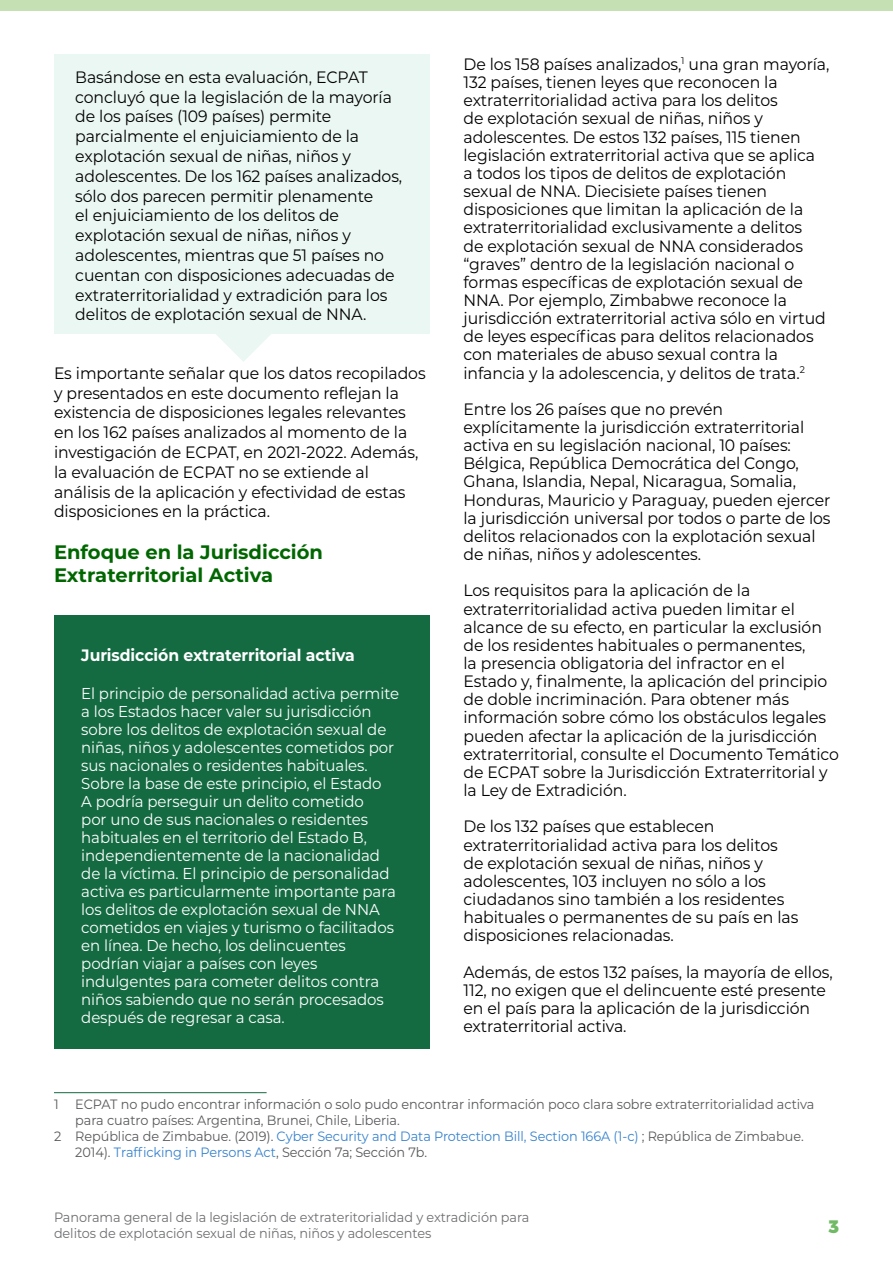
<style>
.page{position:relative;width:893px;height:1263px;background:#fff}
.page>*{position:absolute;margin:0;border:0;box-sizing:border-box;transform-origin:0 0}
.t1{font:700 19.5px/23.4px "Montserrat";color:#060}
.t2{font:900 18px "Montserrat";color:#70b965;scale:.95 1}
.t3{font:16.5px/18.1px "Montserrat";letter-spacing:-.005em;color:#000;scale:.95 1}
.t4{font:700 16.5px "Montserrat";letter-spacing:-.005em;color:#fff;scale:.95 1}
.t5{font:15.75px/18px "Montserrat";letter-spacing:-.005em;color:#fff;scale:.95 1}
.t6{font:13.5px "Montserrat";letter-spacing:-.005em;color:#58595b;scale:.95 1}
.t7{font:13.5px/16.2px "Montserrat";letter-spacing:-.005em;color:#6d6e71;scale:.95 1}
.t8{font:13.5px "Montserrat";letter-spacing:-.005em;color:#3782cd;scale:.95 1}
.s1{color:#58595b}
.s2{color:#3782cd}
</style>
<div class="page">
<div style="left:0;top:0;width:893px;height:11px;background:#c5e0b3"></div>
<div style="left:54px;top:54px;width:375px;height:279px;background:#ebf7f3"></div>
<div style="left:54px;top:615px;width:375px;height:433px;background:#146b42"></div>
<hr style="left:54px;top:1092px;width:213px;height:1px;background:#146b42">
<svg style="left:213px;top:333px;width:61px;height:29px"></svg>
<p class="t3" style="left:75px;top:66px;width:346px;line-height:19.8px">Basándose en esta evaluación, ECPAT concluyó que la legislación de la mayoría de los países (109 países) permite parcialmente el enjuiciamiento de la explotación sexual de niñas, niños y adolescentes. De los 162 países analizados, sólo dos parecen permitir plenamente<br>el enjuiciamiento de los delitos de explotación sexual de niñas, niños y adolescentes, mientras que 51 países no cuentan con disposiciones adecuadas de extraterritorialidad y extradición para los delitos de explotación sexual de NNA.</p>
<p class="t3" style="left:54px;top:362px;width:393px;line-height:19.8px">Es importante señalar que los datos recopilados y presentados en este documento reflejan la existencia de disposiciones legales relevantes en los 162 países analizados al momento de la investigación de ECPAT, en 2021-2022. Además, la evaluación de ECPAT no se extiende al análisis de la aplicación y efectividad de estas disposiciones en la práctica.</p>
<p class="t1" style="left:54px;top:539px;width:271px">Enfoque en la Jurisdicción<br>Extraterritorial Activa</p>
<p class="t4" style="left:81px;top:643px;width:290px">Jurisdicción extraterritorial activa</p>
<p class="t5" style="left:81px;top:683px;width:336px">El principio de personalidad activa permite a los Estados hacer valer su jurisdicción sobre los delitos de explotación sexual de niñas, niños y adolescentes cometidos por sus nacionales o residentes habituales.<br>Sobre la base de este principio, el Estado<br>A podría perseguir un delito cometido<br>por uno de sus nacionales o residentes habituales en el territorio del Estado B, independientemente de la nacionalidad de la víctima. El principio de personalidad activa es particularmente importante para los delitos de explotación sexual de NNA cometidos en viajes y turismo o facilitados en línea. De hecho, los delincuentes podrían viajar a países con leyes indulgentes para cometer delitos contra niños sabiendo que no serán procesados después de regresar a casa.</p>
<p class="t3" style="left:463px;top:54px;width:387px">De los 158 países analizados,<sup>1</sup> una gran mayoría, 132 países, tienen leyes que reconocen la extraterritorialidad activa para los delitos<br>de explotación sexual de niñas, niños y adolescentes. De estos 132 países, 115 tienen legislación extraterritorial activa que se aplica<br>a todos los tipos de delitos de explotación sexual de NNA. Diecisiete países tienen disposiciones que limitan la aplicación de la extraterritorialidad exclusivamente a delitos<br>de explotación sexual de NNA considerados “graves” dentro de la legislación nacional o formas específicas de explotación sexual de NNA. Por ejemplo, Zimbabwe reconoce la jurisdicción extraterritorial activa sólo en virtud de leyes específicas para delitos relacionados con materiales de abuso sexual contra la infancia y la adolescencia, y delitos de trata.<sup>2</sup></p>
<p class="t3" style="left:463px;top:399px;width:388px">Entre los 26 países que no prevén explícitamente la jurisdicción extraterritorial activa en su legislación nacional, 10 países:<br>Bélgica, República Democrática del Congo, Ghana, Islandia, Nepal, Nicaragua, Somalia, Honduras, Mauricio y Paraguay, pueden ejercer la jurisdicción universal por todos o parte de los delitos relacionados con la explotación sexual de niñas, niños y adolescentes.</p>
<p class="t3" style="left:463px;top:581px;width:397px">Los requisitos para la aplicación de la extraterritorialidad activa pueden limitar el alcance de su efecto, en particular la exclusión de los residentes habituales o permanentes,<br>la presencia obligatoria del infractor en el Estado y, finalmente, la aplicación del principio de doble incriminación. Para obtener más información sobre cómo los obstáculos legales pueden afectar la aplicación de la jurisdicción extraterritorial, consulte el Documento Temático de ECPAT sobre la Jurisdicción Extraterritorial y la Ley de Extradición.</p>
<p class="t3" style="left:463px;top:817px;width:354px">De los 132 países que establecen extraterritorialidad activa para los delitos de explotación sexual de niñas, niños y adolescentes, 103 incluyen no sólo a los ciudadanos sino también a los residentes habituales o permanentes de su país en las disposiciones relacionadas.</p>
<p class="t3" style="left:463px;top:962px;width:390px">Además, de estos 132 países, la mayoría de ellos, 112, no exigen que el delincuente esté presente en el país para la aplicación de la jurisdicción extraterritorial activa.</p>
<p class="t6" style="left:54px;top:1095px;width:802px">1 ECPAT no pudo encontrar información o solo pudo encontrar información poco clara sobre extraterritorialidad activa</p>
<p class="t6" style="left:75px;top:1111px;width:343px">para cuatro países: Argentina, Brunei, Chile, Liberia.</p>
<p class="t8" style="left:54px;top:1127px;width:791px"><span class="s1">2 República de Zimbabue. (2019).</span> Cyber Security and Data Protection Bill, Section 166A (1-c) <span class="s1">; República de Zimbabue.</span></p>
<p class="t6" style="left:75px;top:1143px;width:372px">2014). <span class="s2">Trafficking in Persons Act</span>, Sección 7a; Sección 7b.</p>
<p class="t7" style="left:54px;top:1209px;width:502px">Panorama general de la legislación de extrateritorialidad y extradición para delitos de explotación sexual de niñas, niños y adolescentes</p>
<p class="t2" style="left:828px;top:1212px;width:13px">3</p>
</div>
